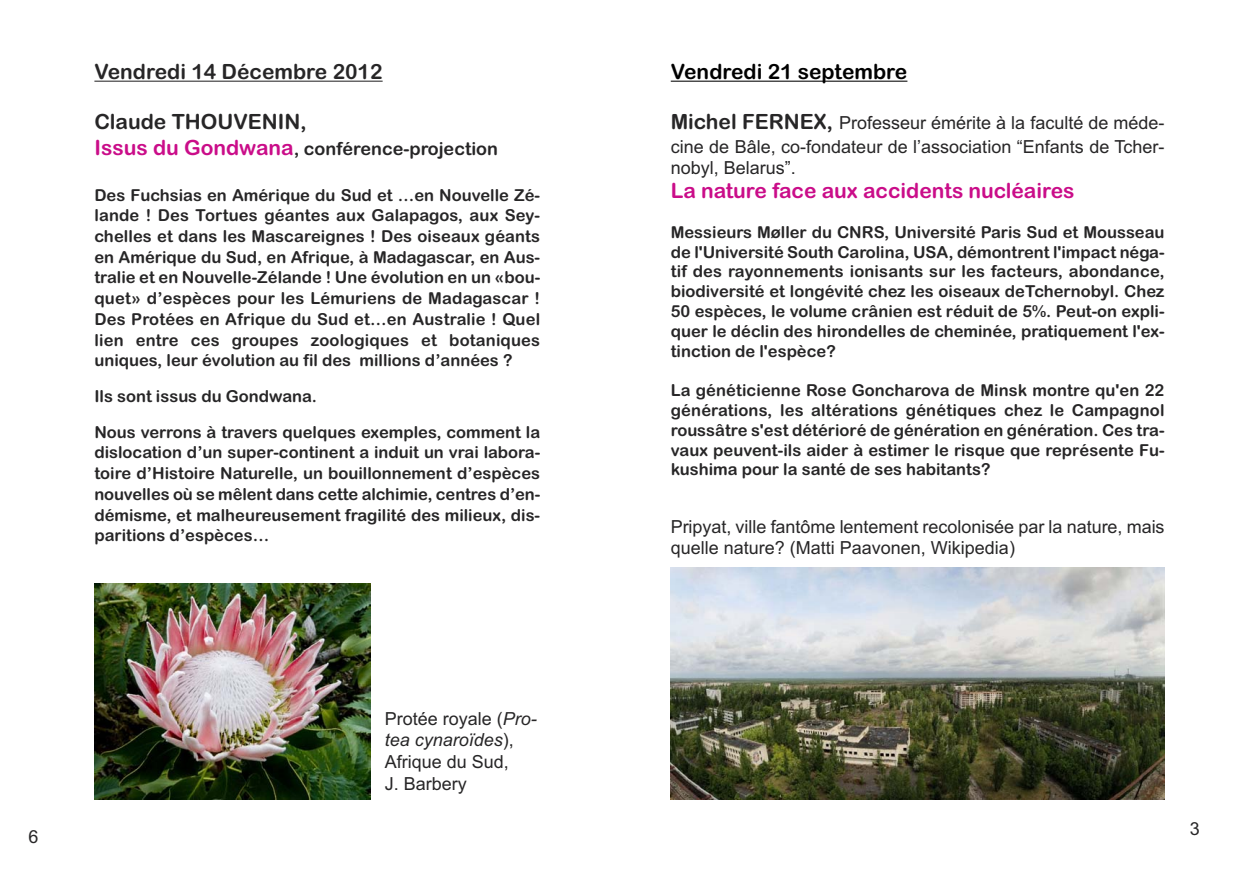
<style>
.page{position:relative;width:1259px;height:893px;background:#fff}
.page>*{position:absolute;margin:0;border:0;box-sizing:border-box;transform-origin:0 0}
.t1{font:21px "Arial Rounded MT Bold";color:#272627}
.t2{font:21px "Arial Rounded MT Bold";color:#ca0d89}
.t3{font:21px "Arial Rounded MT Bold";color:#000}
.t4{font:18px/21.6px "Arial";color:#272627}
.t5{font:18px "Arial Rounded MT Bold";color:#272627}
.t6{font:16.5px/20.7px "Arial Rounded MT Bold";color:#272627;text-align:justify}
.s1{font-size:21px;color:#ca0d89}
.s2{font-style:italic}
.s3{font-family:"Arial Rounded MT Bold";font-size:21px}
</style>
<div class="page">
<hr style="left:94px;top:81px;width:289px;height:1px;background:#272627">
<hr style="left:671px;top:81px;width:236px;height:1px;background:#000">
<img style="left:94px;top:584px;width:276px;height:215px">
<img style="left:671px;top:568px;width:493px;height:231px">
<p class="t1" style="left:94px;top:60px;width:290px">Vendredi 14 Décembre 2012</p>
<p class="t1" style="left:94px;top:110px;width:214px">Claude THOUVENIN,</p>
<p class="t5" style="left:94px;top:138px;width:405px"><span class="s1">Issus du Gondwana</span>, conférence-projection</p>
<p class="t6" style="left:94px;top:185px;width:447px">Des Fuchsias en Amérique du Sud et …en Nouvelle Zé&shy;lande ! Des Tortues géantes aux Galapagos, aux Sey&shy;chelles et dans les Mascareignes ! Des oiseaux géants en Amérique du Sud, en Afrique, à Madagascar, en Aus&shy;tralie et en Nouvelle-Zélande ! Une évolution en un «bou&shy;quet» d’espèces pour les Lémuriens de Madagascar !<br>Des Protées en Afrique du Sud et…en Australie ! Quel lien entre ces groupes zoologiques et botaniques uniques, leur évolution au fil des millions d’années ?</p>
<p class="t6" style="left:94px;top:378px;width:447px;line-height:35.7px">Ils sont issus du Gondwana.<br>Nous verrons à travers quelques exemples, comment la</p>
<p class="t6" style="left:94px;top:442px;width:447px">dislocation d’un super-continent a induit un vrai labora&shy;toire d’Histoire Naturelle, un bouillonnement d’espèces nouvelles où se mêlent dans cette alchimie, centres d’en&shy;démisme, et malheureusement fragilité des milieux, dis&shy;paritions d’espèces…</p>
<p class="t4" style="left:28px;top:826px;width:12px">6</p>
<p class="t4" style="left:385px;top:708px;width:153px">Protée royale (<span class="s2">Pro&shy;tea cynaroïdes</span>),<br>Afrique du Sud,<br>J. Barbery</p>
<p class="t3" style="left:671px;top:60px;width:238px">Vendredi 21 septembre</p>
<p class="t4" style="left:671px;top:112px;width:495px;line-height:22.4px;text-align:justify"><span class="s3">Michel FERNEX,</span> Professeur émérite à la faculté de méde&shy;cine de Bâle, co-fondateur de l’association “Enfants de Tcher&shy;nobyl, Belarus”.</p>
<p class="t2" style="left:671px;top:178px;width:405px">La nature face aux accidents nucléaires</p>
<p class="t6" style="left:671px;top:222px;width:495px;line-height:19.8px">Messieurs Møller du CNRS, Université Paris Sud et Mousseau de l'Université South Carolina, USA, démontrent l'impact néga&shy;tif des rayonnements ionisants sur les facteurs, abondance, biodiversité et longévité chez les oiseaux deTchernobyl. Chez 50 espèces, le volume crânien est réduit de 5%. Peut-on expli&shy;quer le déclin des hirondelles de cheminée, pratiquement l'ex&shy;tinction de l'espèce?</p>
<p class="t6" style="left:671px;top:381px;width:495px;line-height:19.8px">La généticienne Rose Goncharova de Minsk montre qu'en 22 générations, les altérations génétiques chez le Campagnol roussâtre s'est détérioré de génération en génération. Ces tra&shy;vaux peuvent-ils aider à estimer le risque que représente Fu&shy;kushima pour la santé de ses habitants?</p>
<p class="t4" style="left:671px;top:515px;width:495px">Pripyat, ville fantôme lentement recolonisée par la nature, mais quelle nature? (Matti Paavonen, Wikipedia)</p>
<p class="t4" style="left:1190px;top:818px;width:12px">3</p>
</div>
